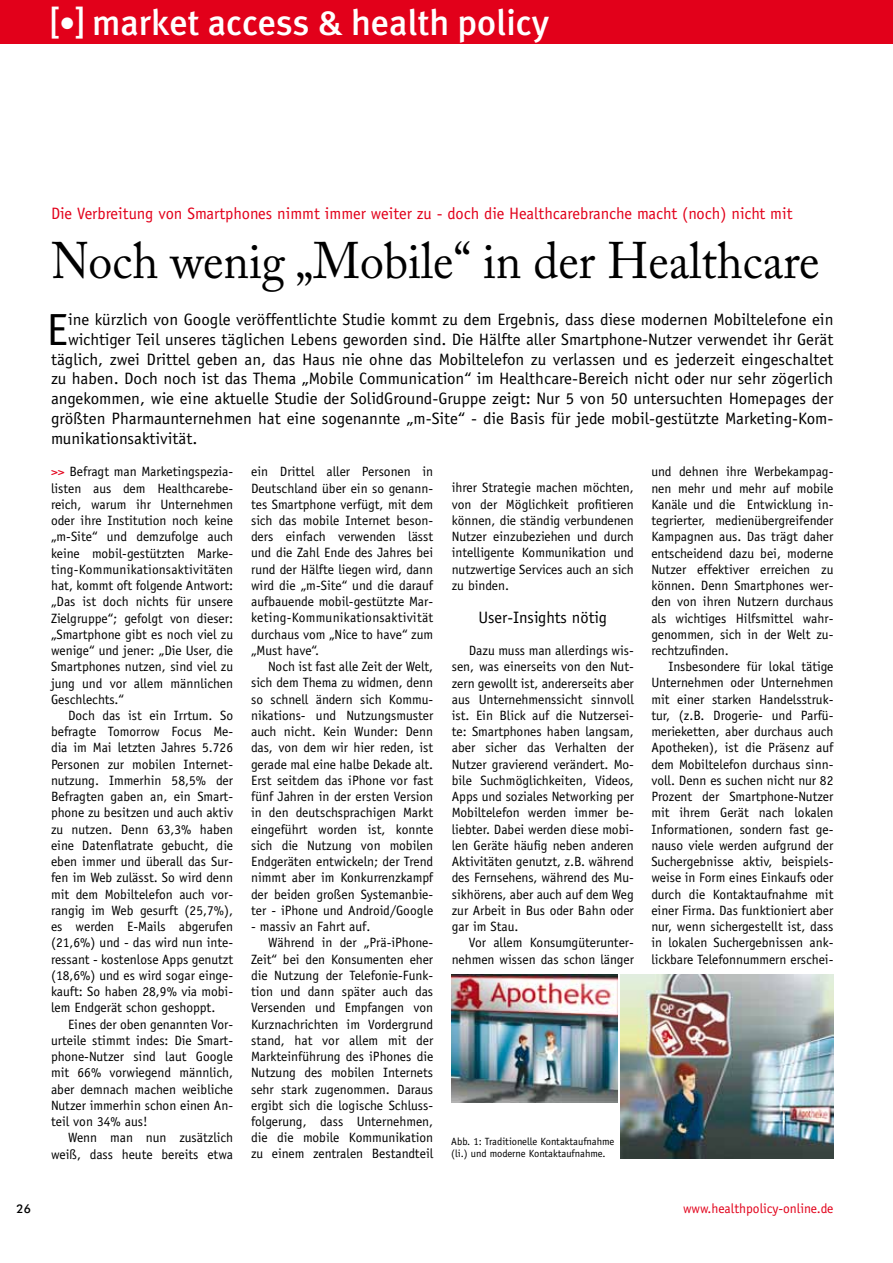
<style>
.page{position:relative;width:893px;height:1263px;background:#fff}
.page>*{position:absolute;margin:0;border:0;box-sizing:border-box;transform-origin:0 0}
.t1{font:51px "Adobe Caslon Pro";color:#000;scale:.94 1}
.t2{font:45.15px "Officina Sans";color:#000}
.t3{font:500 36px "Meta Plus";color:#fff}
.t4{font:16.5px "Officina Sans";color:#000}
.t5{font:16.5px "Officina Sans";color:#e2001a}
.t6{font:13.5px/16.2px "Officina Sans";color:#000;text-align:justify}
.t7{font:13.5px "Officina Sans";color:#e2001a}
.t8{font:500 12px "Futura BT";color:#000}
.t9{font:10.5px/12.6px "Officina Sans";color:#000}
.s1{font-size:33px}
.s2{color:#e2001a}
</style>
<div class="page">
<div style="left:0;top:0;width:893px;height:44px;background:#e2001a"></div>
<img style="left:452px;top:975px;width:166px;height:128px">
<img style="left:621px;top:975px;width:212px;height:183px">
<h3 class="t3" style="left:51px;top:1px;width:500px">[<span class="s1">•</span>] market access &amp; health policy</h3>
<p class="t5" style="left:51px;top:203px;width:743px">Die Verbreitung von Smartphones nimmt immer weiter zu - doch die Healthcarebranche macht (noch) nicht mit</p>
<h1 class="t1" style="left:51px;top:230px;width:819px">Noch wenig „Mobile“ in der Healthcare</h1>
<h2 class="t2" style="left:47px;top:303px;width:23px">E</h2>
<p class="t4" style="left:68px;top:310px;width:767px">ine kürzlich von Google veröffentlichte Studie kommt zu dem Ergebnis, dass diese modernen Mobiltelefone ein</p>
<p class="t4" style="left:68px;top:329px;width:767px">wichtiger Teil unseres täglichen Lebens geworden sind. Die Hälfte aller Smartphone-Nutzer verwendet ihr Gerät</p>
<p class="t4" style="left:51px;top:349px;width:784px">täglich, zwei Drittel geben an, das Haus nie ohne das Mobiltelefon zu verlassen und es jederzeit eingeschaltet</p>
<p class="t4" style="left:51px;top:369px;width:784px">zu haben. Doch noch ist das Thema „Mobile Communication“ im Healthcare-Bereich nicht oder nur sehr zögerlich</p>
<p class="t4" style="left:51px;top:389px;width:784px">angekommen, wie eine aktuelle Studie der SolidGround-Gruppe zeigt: Nur 5 von 50 untersuchten Homepages der</p>
<p class="t4" style="left:51px;top:409px;width:784px">größten Pharmaunternehmen hat eine sogenannte „m-Site“ - die Basis für jede mobil-gestützte Marketing-Kom-</p>
<p class="t4" style="left:51px;top:428px;width:148px">munikationsaktivität.</p>
<p class="t6" style="left:51px;top:464px;width:184px"><span class="s2">&gt;&gt;</span> Befragt man Marketingspezia&shy;listen aus dem Healthcarebe&shy;reich, warum ihr Unternehmen oder ihre Institution noch keine „m-Site“ und demzufolge auch keine mobil-gestützten Marke&shy;ting-Kommunikationsaktivitäten hat, kommt oft folgende Antwort: „Das ist doch nichts für unsere Zielgruppe“; gefolgt von dieser: „Smartphone gibt es noch viel zu wenige“ und jener: „Die User, die Smartphones nutzen, sind viel zu jung und vor allem männlichen Geschlechts.“</p>
<p class="t6" style="left:51px;top:707px;width:184px;text-indent:17px">Doch das ist ein Irrtum. So befragte Tomorrow Focus Me&shy;dia im Mai letzten Jahres 5.726<br>Personen zur mobilen Internet&shy;nutzung. Immerhin 58,5% der Befragten gaben an, ein Smart&shy;phone zu besitzen und auch aktiv zu nutzen. Denn 63,3% haben eine Datenflatrate gebucht, die eben immer und überall das Sur&shy;fen im Web zulässt. So wird denn mit dem Mobiltelefon auch vor&shy;rangig im Web gesurft (25,7%), es werden E-Mails abgerufen (21,6%) und - das wird nun inte&shy;ressant - kostenlose Apps genutzt (18,6%) und es wird sogar einge&shy;kauft: So haben 28,9% via mobi&shy;lem Endgerät schon geshoppt.</p>
<p class="t6" style="left:51px;top:1016px;width:184px;text-indent:17px">Eines der oben genannten Vor&shy;urteile stimmt indes: Die Smart&shy;phone-Nutzer sind laut Google mit 66% vorwiegend männlich, aber demnach machen weibliche Nutzer immerhin schon einen An&shy;teil von 34% aus!</p>
<p class="t6" style="left:51px;top:1130px;width:184px;text-align:right">Wenn man nun zusätzlich weiß, dass heute bereits etwa</p>
<p class="t6" style="left:251px;top:464px;width:184px">ein Drittel aller Personen in Deutschland über ein so genann&shy;tes Smartphone verfügt, mit dem sich das mobile Internet beson&shy;ders einfach verwenden lässt und die Zahl Ende des Jahres bei rund der Hälfte liegen wird, dann wird die „m-Site“ und die darauf aufbauende mobil-gestützte Mar&shy;keting-Kommunikationsaktivität durchaus vom „Nice to have“ zum „Must have“.</p>
<p class="t6" style="left:251px;top:658px;width:184px;text-indent:17px">Noch ist fast alle Zeit der Welt, sich dem Thema zu widmen, denn so schnell ändern sich Kommu&shy;nikations- und Nutzungsmuster auch nicht. Kein Wunder: Denn das, von dem wir hier reden, ist gerade mal eine halbe Dekade alt.<br>Erst seitdem das iPhone vor fast fünf Jahren in der ersten Version in den deutschsprachigen Markt eingeführt worden ist, konnte sich die Nutzung von mobilen Endgeräten entwickeln; der Trend nimmt aber im Konkurrenzkampf der beiden großen Systemanbie&shy;ter - iPhone und Android/Google</p>
<p class="t6" style="left:251px;top:918px;width:121px">- massiv an Fahrt auf.</p>
<p class="t6" style="left:268px;top:935px;width:167px">Während in der „Prä-iPhone-</p>
<p class="t6" style="left:251px;top:951px;width:184px">Zeit“ bei den Konsumenten eher</p>
<p class="t6" style="left:251px;top:967px;width:184px">die Nutzung der Telefonie-Funk-</p>
<p class="t6" style="left:251px;top:983px;width:184px">tion und dann später auch das</p>
<p class="t6" style="left:251px;top:1000px;width:184px">Versenden und Empfangen von</p>
<p class="t6" style="left:251px;top:1016px;width:184px">Kurznachrichten im Vordergrund</p>
<p class="t6" style="left:251px;top:1032px;width:184px">stand, hat vor allem mit der</p>
<p class="t6" style="left:251px;top:1048px;width:184px">Markteinführung des iPhones die</p>
<p class="t6" style="left:251px;top:1064px;width:184px">Nutzung des mobilen Internets</p>
<p class="t6" style="left:251px;top:1081px;width:184px">sehr stark zugenommen. Daraus</p>
<p class="t6" style="left:251px;top:1097px;width:184px">ergibt sich die logische Schluss-</p>
<p class="t6" style="left:251px;top:1113px;width:184px">folgerung, dass Unternehmen,</p>
<p class="t6" style="left:251px;top:1129px;width:184px">die die mobile Kommunikation</p>
<p class="t6" style="left:251px;top:1146px;width:184px">zu einem zentralen Bestandteil</p>
<p class="t6" style="left:452px;top:480px;width:184px">ihrer Strategie machen möchten, von der Möglichkeit profitieren können, die ständig verbundenen Nutzer einzubeziehen und durch intelligente Kommunikation und nutzwertige Services auch an sich zu binden.</p>
<p class="t4" style="left:479px;top:608px;width:130px">User-Insights nötig</p>
<p class="t6" style="left:452px;top:642px;width:184px;text-indent:17px">Dazu muss man allerdings wis&shy;sen, was einerseits von den Nut&shy;zern gewollt ist, andererseits aber aus Unternehmenssicht sinnvoll ist. Ein Blick auf die Nutzersei&shy;te: Smartphones haben langsam, aber sicher das Verhalten der Nutzer gravierend verändert. Mo&shy;bile Suchmöglichkeiten, Videos, Apps und soziales Networking per Mobiltelefon werden immer be&shy;liebter. Dabei werden diese mobi&shy;len Geräte häufig neben anderen Aktivitäten genutzt, z.B. während des Fernsehens, während des Mu&shy;sikhörens, aber auch auf dem Weg zur Arbeit in Bus oder Bahn oder gar im Stau.</p>
<p class="t6" style="left:452px;top:935px;width:184px;text-align:right">Vor allem Konsumgüterunter&shy;nehmen wissen das schon länger</p>
<p class="t6" style="left:651px;top:464px;width:184px">und dehnen ihre Werbekampag&shy;nen mehr und mehr auf mobile Kanäle und die Entwicklung in&shy;tegrierter, medienübergreifender Kampagnen aus. Das trägt daher entscheidend dazu bei, moderne Nutzer effektiver erreichen zu können. Denn Smartphones wer&shy;den von ihren Nutzern durchaus als wichtiges Hilfsmittel wahr&shy;genommen, sich in der Welt zu&shy;rechtzufinden.</p>
<p class="t6" style="left:651px;top:659px;width:184px;text-indent:17px">Insbesondere für lokal tätige Unternehmen oder Unternehmen mit einer starken Handelsstruk&shy;tur, (z.B. Drogerie- und Parfü&shy;merieketten, aber durchaus auch Apotheken), ist die Präsenz auf dem Mobiltelefon durchaus sinn&shy;voll. Denn es suchen nicht nur 82<br>Prozent der Smartphone-Nutzer mit ihrem Gerät nach lokalen Informationen, sondern fast ge&shy;nauso viele werden aufgrund der Suchergebnisse aktiv, beispiels&shy;weise in Form eines Einkaufs oder durch die Kontaktaufnahme mit einer Firma. Das funktioniert aber nur, wenn sichergestellt ist, dass in lokalen Suchergebnissen ank&shy;lickbare Telefonnummern erschei-</p>
<p class="t9" style="left:451px;top:1135px;width:165px">Abb. 1: Traditionelle Kontaktaufnahme (li.) und moderne Kontaktaufnahme.</p>
<p class="t8" style="left:16px;top:1201px;width:16px">26</p>
<p class="t7" style="left:683px;top:1200px;width:152px">www.healthpolicy-online.de</p>
</div>
